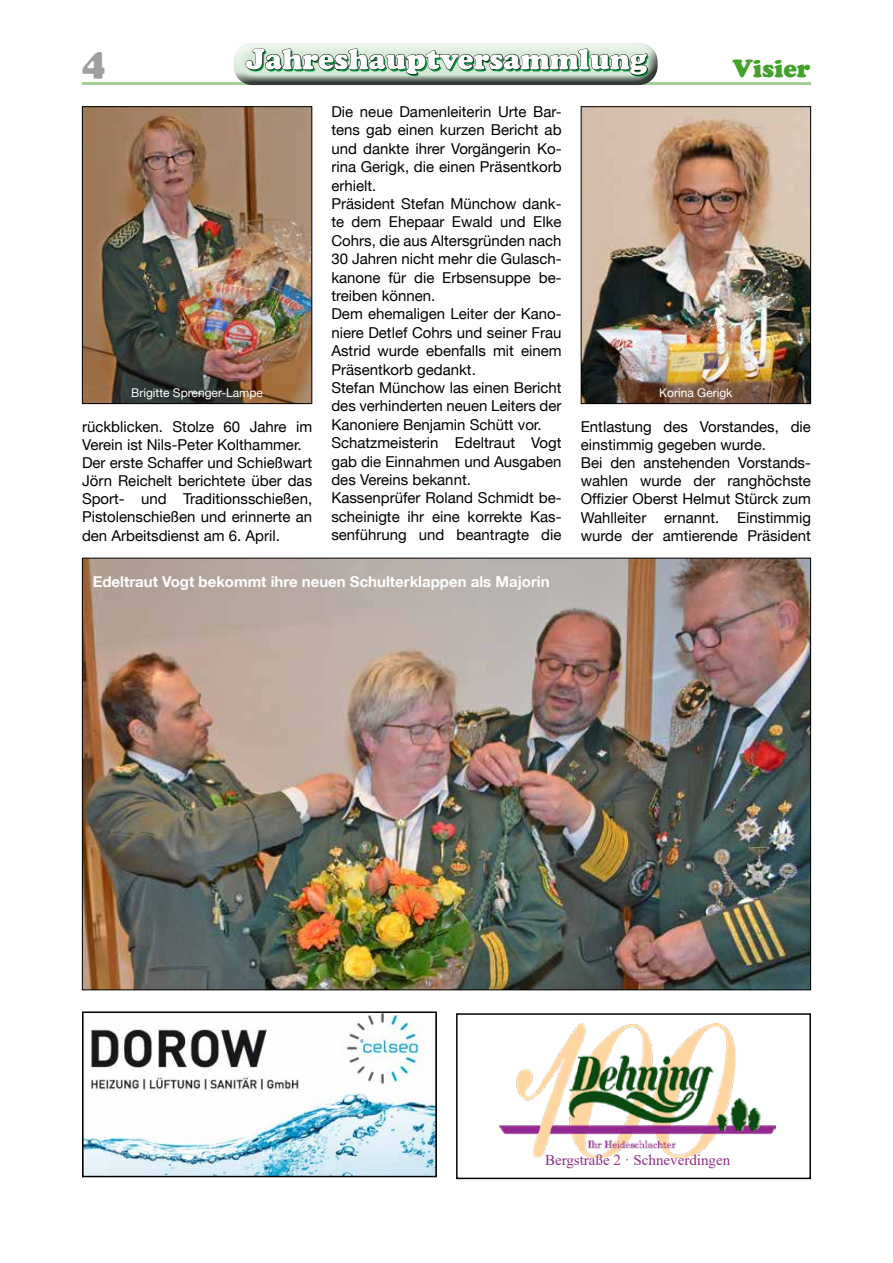
<style>
.page{position:relative;width:893px;height:1263px;background:#fff}
.page>*{position:absolute;margin:0;border:0;box-sizing:border-box;transform-origin:0 0}
.t1{font:900 39px "Cooper";color:#9c9e9f}
.t2{font:900 30px "Cooper";color:#009037}
.t3{font:900 25.5px "Cooper";color:#44a12b}
.t4{font:15px/18.5px "Helvetica Neue LT";color:#000}
.t5{font:700 15px "Helvetica Neue LT";color:#fff}
.t6{font:15px "Times New Roman";color:#8e2e86}
.t7{font:12px "Helvetica Neue LT";color:#fff}
</style>
<div class="page">
<hr style="left:82px;top:82px;width:729px;height:3px;background:#44a12b">
<img style="left:85px;top:1014px;width:349px;height:160px">
<div style="left:82px;top:1011px;width:355px;height:166px;border:2px solid #000"></div>
<img style="left:499px;top:1023px;width:277px;height:134px">
<div style="left:456px;top:1013px;width:355px;height:166px;border:2px solid #000"></div>
<div style="left:233px;top:40px;width:426px;height:34px;background:#fff;opacity:.75"></div>
<div style="left:233px;top:47px;width:426px;height:38px;background:#000;opacity:.75"></div>
<img style="left:84px;top:108px;width:226px;height:294px">
<div style="left:82px;top:106px;width:230px;height:298px;border:1px solid #000"></div>
<img style="left:84px;top:560px;width:725px;height:428px">
<img style="left:583px;top:108px;width:226px;height:294px">
<div style="left:581px;top:106px;width:230px;height:298px;border:1px solid #000"></div>
<h2 class="t2" style="left:248px;top:43px;width:402px">Jahreshauptversammlung</h2>
<h1 class="t1" style="left:82px;top:39px;width:25px">4</h1>
<h3 class="t3" style="left:732px;top:54px;width:80px">Visier</h3>
<p class="t4" style="left:331px;top:102px;width:232px">Die neue Damenleiterin Urte Bar&shy;tens gab einen kurzen Bericht ab und dankte ihrer Vorgängerin Ko&shy;rina Gerigk, die einen Präsentkorb erhielt.<br>Präsident Stefan Münchow dank&shy;te dem Ehepaar Ewald und Elke<br>Cohrs, die aus Altersgründen nach<br>30 Jahren nicht mehr die Gulasch&shy;kanone für die Erbsensuppe be&shy;treiben können.<br>Dem ehemaligen Leiter der Kano&shy;niere Detlef Cohrs und seiner Frau<br>Astrid wurde ebenfalls mit einem<br>Präsentkorb gedankt.<br>Stefan Münchow las einen Bericht des verhinderten neuen Leiters der<br>Kanoniere Benjamin Schütt vor.<br>Schatzmeisterin Edeltraut Vogt gab die Einnahmen und Ausgaben des Vereins bekannt.<br>Kassenprüfer Roland Schmidt be&shy;scheinigte ihr eine korrekte Kas&shy;senführung und beantragte die</p>
<p class="t7" style="left:131px;top:386px;width:133px">Brigitte Sprenger-Lampe</p>
<p class="t7" style="left:659px;top:386px;width:75px">Korina Gerigk</p>
<p class="t4" style="left:82px;top:417px;width:232px">rückblicken. Stolze 60 Jahre im Verein ist Nils-Peter Kolthammer.<br>Der erste Schaffer und Schießwart Jörn Reichelt berichtete über das Sport- und Traditionsschießen, Pistolenschießen und erinnerte an den Arbeitsdienst am 6. April.</p>
<p class="t4" style="left:581px;top:417px;width:232px">Entlastung des Vorstandes, die einstimmig gegeben wurde.<br>Bei den anstehenden Vorstands&shy;wahlen wurde der ranghöchste<br>Offizier Oberst Helmut Stürck zum<br>Wahlleiter ernannt. Einstimmig wurde der amtierende Präsident</p>
<p class="t5" style="left:93px;top:573px;width:458px">Edeltraut Vogt bekommt ihre neuen Schulterklappen als Majorin</p>
<p class="t6" style="left:545px;top:1149px;width:187px">Bergstraße 2 · Schneverdingen</p>
</div>
